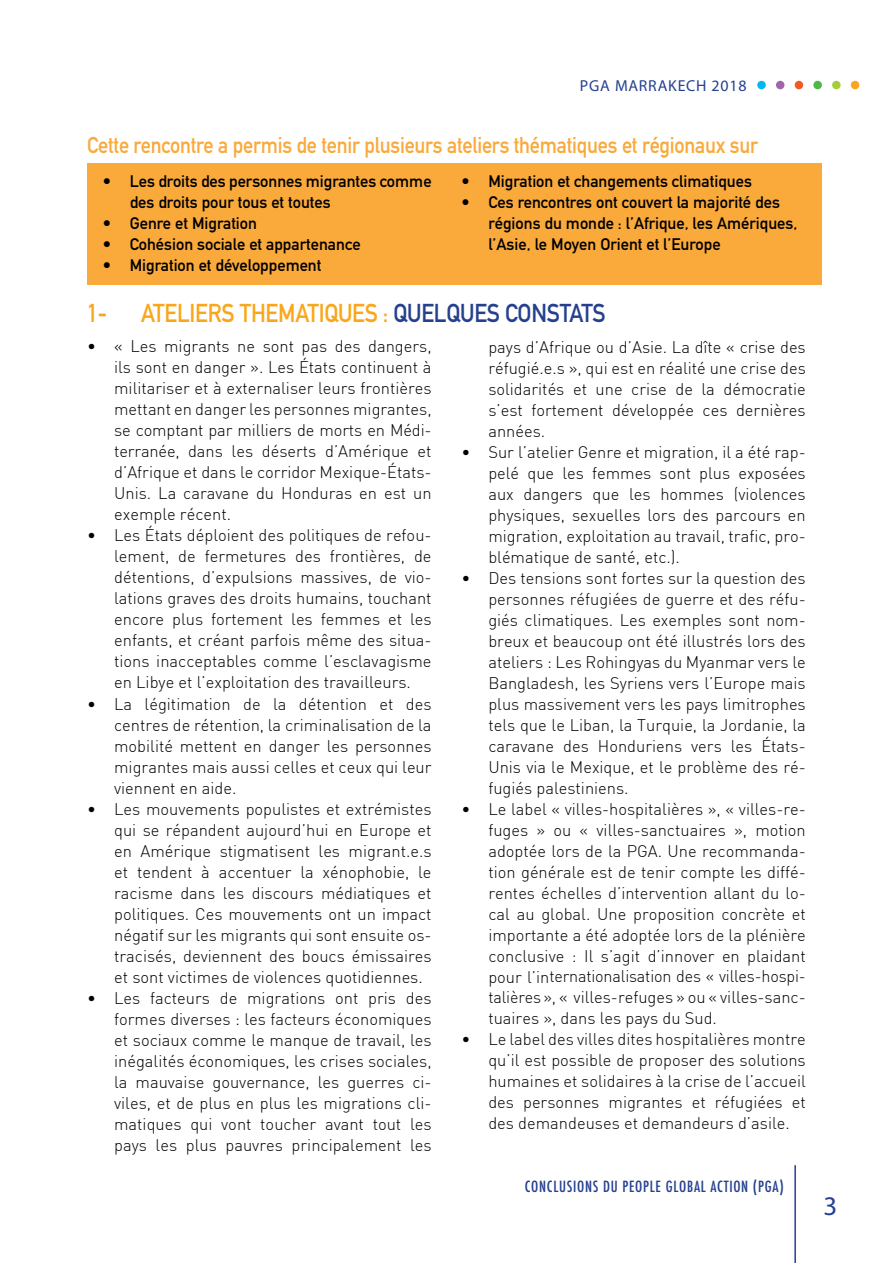
<style>
.page{position:relative;width:893px;height:1263px;background:#fff}
.page>*{position:absolute;margin:0;border:0;box-sizing:border-box;transform-origin:0 0}
.t1{font:27px "Myriad Pro";color:#25408f}
.t2{font:700 25.5px "DIN Alternate";letter-spacing:-.01em;color:#faa61a;scale:.9 1}
.t3{font:700 22.5px "DIN Alternate";letter-spacing:-.01em;color:#faa93b;scale:.9 1}
.t4{font:300 16.5px/21px "DIN";color:#000;text-align:justify}
.t5{font:700 16.5px/21px "DIN Alternate";color:#000}
.t6{font:15.9px "Myriad Pro";letter-spacing:.05em;color:#25408f}
.t7{font:500 condensed 15px "Futura";letter-spacing:.05em;color:#25408f}
.s1{color:#25408f}
</style>
<div class="page">
<hr style="left:794px;top:1165px;width:2px;height:98px;background:#25408f">
<div style="left:851px;top:81px;width:8px;height:8px;background:#faa61a;border-radius:50%"></div>
<div style="left:813px;top:81px;width:9px;height:8px;background:#50b848;border-radius:50%"></div>
<div style="left:776px;top:81px;width:8px;height:8px;background:#a066aa;border-radius:50%"></div>
<div style="left:832px;top:81px;width:9px;height:8px;background:#a6ce39;border-radius:50%"></div>
<div style="left:795px;top:81px;width:8px;height:8px;background:#f15a22;border-radius:50%"></div>
<div style="left:757px;top:81px;width:9px;height:8px;background:#00b9f1;border-radius:50%"></div>
<div style="left:87px;top:163px;width:735px;height:122px;background:#faa93b"></div>
<p class="t6" style="left:580px;top:75px;width:168px">PGA MARRAKECH 2018</p>
<h3 class="t3" style="left:87px;top:128px;width:747px">Cette rencontre a permis de tenir plusieurs ateliers thématiques et régionaux sur</h3>
<p class="t5" style="left:130px;top:170px;width:303px;text-indent:-27px">• Les droits des personnes migrantes comme des droits pour tous et toutes</p>
<p class="t5" style="left:103px;top:212px;width:156px">• Genre et Migration</p>
<p class="t5" style="left:103px;top:233px;width:259px">• Cohésion sociale et appartenance</p>
<p class="t5" style="left:103px;top:254px;width:220px">• Migration et développement</p>
<p class="t5" style="left:461px;top:170px;width:292px">• Migration et changements climatiques</p>
<p class="t5" style="left:488px;top:191px;width:310px;text-indent:-27px">• Ces rencontres ont couvert la majorité des régions du monde : l’Afrique, les Amériques, l’Asie, le Moyen Orient et l’Europe</p>
<h2 class="t2" style="left:87px;top:293px;width:24px">1-</h2>
<h2 class="t2" style="left:141px;top:293px;width:518px">ATELIERS THEMATIQUES : <span class="s1">QUELQUES CONSTATS</span></h2>
<p class="t4" style="left:114px;top:336px;width:319px;text-indent:-27px">• « Les migrants ne sont pas des dangers, ils sont en danger ». Les États continuent à militariser et à externaliser leurs frontières mettant en danger les personnes migrantes, se comptant par milliers de morts en Médi&shy;terranée, dans les déserts d’Amérique et d’Afrique et dans le corridor Mexique-États-Unis. La caravane du Honduras en est un exemple récent.</p>
<p class="t4" style="left:114px;top:525px;width:319px;text-indent:-27px">• Les États déploient des politiques de refou&shy;lement, de fermetures des frontières, de détentions, d’expulsions massives, de vio&shy;lations graves des droits humains, touchant encore plus fortement les femmes et les enfants, et créant parfois même des situa&shy;tions inacceptables comme l’esclavagisme en Libye et l’exploitation des travailleurs.</p>
<p class="t4" style="left:114px;top:693px;width:319px;text-indent:-27px">• La légitimation de la détention et des centres de rétention, la criminalisation de la mobilité mettent en danger les personnes migrantes mais aussi celles et ceux qui leur viennent en aide.</p>
<p class="t4" style="left:114px;top:798px;width:319px;text-indent:-27px">• Les mouvements populistes et extrémistes qui se répandent aujourd’hui en Europe et en Amérique stigmatisent les migrant.e.s et tendent à accentuer la xénophobie, le racisme dans les discours médiatiques et politiques. Ces mouvements ont un impact négatif sur les migrants qui sont ensuite os&shy;tracisés, deviennent des boucs émissaires et sont victimes de violences quotidiennes.</p>
<p class="t4" style="left:114px;top:987px;width:319px;text-indent:-27px">• Les facteurs de migrations ont pris des formes diverses : les facteurs économiques et sociaux comme le manque de travail, les inégalités économiques, les crises sociales, la mauvaise gouvernance, les guerres ci&shy;viles, et de plus en plus les migrations cli&shy;matiques qui vont toucher avant tout les pays les plus pauvres principalement les</p>
<p class="t4" style="left:488px;top:336px;width:319px">pays d’Afrique ou d’Asie. La dîte « crise des réfugié.e.s », qui est en réalité une crise des solidarités et une crise de la démocratie s’est fortement développée ces dernières années.</p>
<p class="t4" style="left:488px;top:441px;width:319px;text-indent:-27px">• Sur l’atelier Genre et migration, il a été rap&shy;pelé que les femmes sont plus exposées aux dangers que les hommes (violences physiques, sexuelles lors des parcours en migration, exploitation au travail, trafic, pro&shy;blématique de santé, etc.).</p>
<p class="t4" style="left:488px;top:567px;width:319px;text-indent:-27px">• Des tensions sont fortes sur la question des personnes réfugiées de guerre et des réfu&shy;giés climatiques. Les exemples sont nom&shy;breux et beaucoup ont été illustrés lors des ateliers : Les Rohingyas du Myanmar vers le Bangladesh, les Syriens vers l’Europe mais plus massivement vers les pays limitrophes tels que le Liban, la Turquie, la Jordanie, la caravane des Honduriens vers les États-Unis via le Mexique, et le problème des ré&shy;fugiés palestiniens.</p>
<p class="t4" style="left:488px;top:798px;width:319px;text-indent:-27px">• Le label « villes-hospitalières », « villes-re&shy;fuges » ou « villes-sanctuaires », motion adoptée lors de la PGA. Une recommanda&shy;tion générale est de tenir compte les diffé&shy;rentes échelles d’intervention allant du lo&shy;cal au global. Une proposition concrète et importante a été adoptée lors de la plénière conclusive : Il s’agit d’innover en plaidant pour l’internationalisation des « villes-hospi&shy;talières », « villes-refuges » ou « villes-sanc&shy;tuaires », dans les pays du Sud.</p>
<p class="t4" style="left:488px;top:1029px;width:319px;text-indent:-27px">• Le label des villes dites hospitalières montre qu’il est possible de proposer des solutions humaines et solidaires à la crise de l’accueil des personnes migrantes et réfugiées et des demandeuses et demandeurs d’asile.</p>
<p class="t7" style="left:525px;top:1176px;width:260px">CONCLUSIONS DU PEOPLE GLOBAL ACTION (PGA)</p>
<h1 class="t1" style="left:823px;top:1189px;width:15px">3</h1>
</div>
